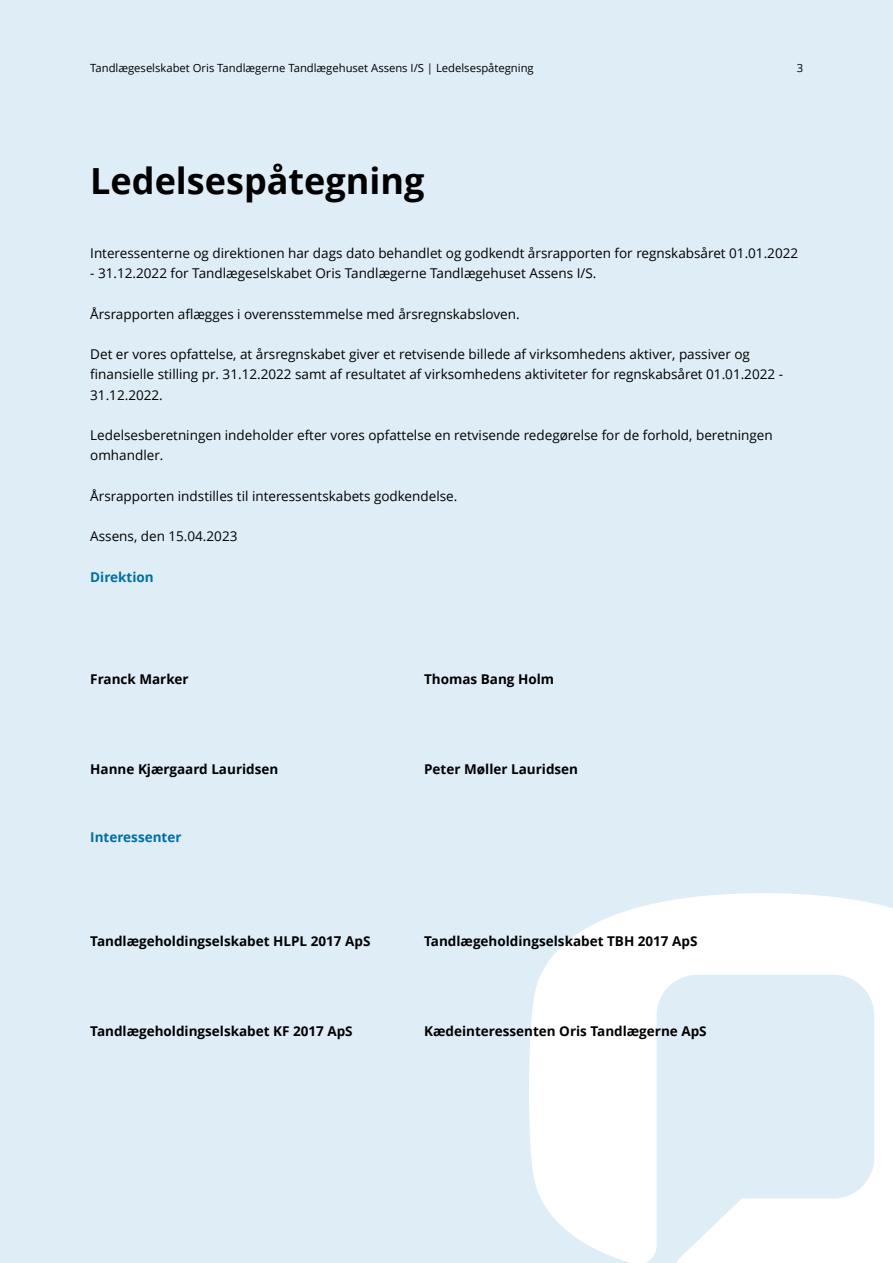
<style>
.page{position:relative;width:893px;height:1263px;background:#dfedf7}
.page>*{position:absolute;margin:0;border:0;box-sizing:border-box;transform-origin:0 0}
.t1{font:700 36px "Open Sans";color:#000}
.t2{font:13.5px/20.2px "Open Sans";color:#000}
.t3{font:700 13.5px "Open Sans";color:#000}
.t4{font:700 13.5px "Open Sans";color:#0077ab}
.t5{font:11.25px "Open Sans";color:#000}
</style>
<div class="page">
<p class="t5" style="left:90px;top:60px;width:445px">Tandlægeselskabet Oris Tandlægerne Tandlægehuset Assens I/S | Ledelsespåtegning</p>
<p class="t5" style="left:797px;top:60px;width:8px">3</p>
<h1 class="t1" style="left:90px;top:155px;width:336px">Ledelsespåtegning</h1>
<p class="t2" style="left:90px;top:242px;width:709px">Interessenterne og direktionen har dags dato behandlet og godkendt årsrapporten for regnskabsåret 01.01.2022</p>
<p class="t2" style="left:90px;top:263px;width:508px">- 31.12.2022 for Tandlægeselskabet Oris Tandlægerne Tandlægehuset Assens I/S.</p>
<p class="t2" style="left:90px;top:303px;width:431px">Årsrapporten aflægges i overensstemmelse med årsregnskabsloven.</p>
<p class="t2" style="left:90px;top:344px;width:694px">Det er vores opfattelse, at årsregnskabet giver et retvisende billede af virksomhedens aktiver, passiver og finansielle stilling pr. 31.12.2022 samt af resultatet af virksomhedens aktiviteter for regnskabsåret 01.01.2022 -<br>31.12.2022.</p>
<p class="t2" style="left:90px;top:425px;width:684px">Ledelsesberetningen indeholder efter vores opfattelse en retvisende redegørelse for de forhold, beretningen omhandler.</p>
<p class="t2" style="left:90px;top:485px;width:369px">Årsrapporten indstilles til interessentskabets godkendelse.</p>
<p class="t2" style="left:90px;top:526px;width:149px">Assens, den 15.04.2023</p>
<p class="t4" style="left:90px;top:567px;width:65px">Direktion</p>
<p class="t3" style="left:90px;top:670px;width:100px">Franck Marker</p>
<p class="t3" style="left:424px;top:670px;width:132px">Thomas Bang Holm</p>
<p class="t3" style="left:90px;top:760px;width:190px">Hanne Kjærgaard Lauridsen</p>
<p class="t3" style="left:424px;top:760px;width:155px">Peter Møller Lauridsen</p>
<p class="t4" style="left:90px;top:827px;width:93px">Interessenter</p>
<p class="t3" style="left:90px;top:931px;width:282px">Tandlægeholdingselskabet HLPL 2017 ApS</p>
<p class="t3" style="left:424px;top:931px;width:275px">Tandlægeholdingselskabet TBH 2017 ApS</p>
<p class="t3" style="left:90px;top:1021px;width:264px">Tandlægeholdingselskabet KF 2017 ApS</p>
<p class="t3" style="left:424px;top:1021px;width:284px">Kædeinteressenten Oris Tandlægerne ApS</p>
</div>
